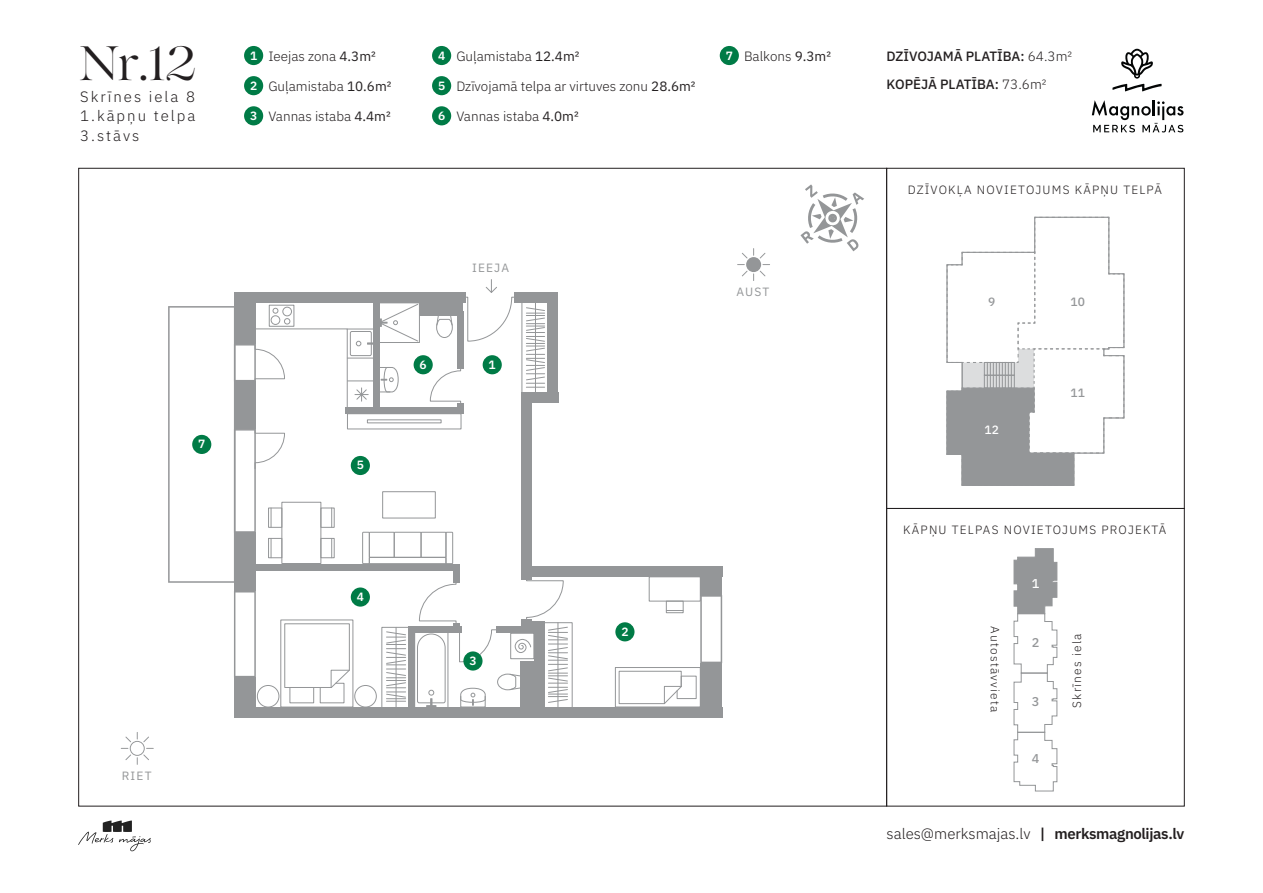
<style>
.page{position:relative;width:1263px;height:893px;background:#fff}
.page>*{position:absolute;margin:0;border:0;box-sizing:border-box;transform-origin:0 0}
.t1{font:48px "Lovelace";color:#231f20}
.t2{font:300 15px "IBM Plex Sans";color:#231f20}
.t3{font:300 15px/19.5px "IBM Plex Sans";letter-spacing:.13em;color:#231f20;text-align:justify}
.t4{font:300 13.5px "IBM Plex Sans";color:#231f20}
.t5{font:500 13.5px/28.8px "IBM Plex Sans";letter-spacing:-.005em;color:#231f20}
.t6{font:500 12.75px "IBM Plex Sans";color:#949698}
.t7{font:500 12.75px "IBM Plex Sans";color:#fff}
.t8{font:300 12px "IBM Plex Sans";letter-spacing:.1em;color:#231f20}
.t9{font:12px "IBM Plex Sans";letter-spacing:.1em;color:#949698}
.t10{font:600 12px "IBM Plex Sans";color:#fff}
.t11{font:500 12px "IBM Plex Sans";color:#949698}
.t12{font:500 12px "IBM Plex Sans";color:#fff}
.s1{font-weight:600;font-size:12px;color:#fff}
.s2{font-weight:400}
.s3{font-weight:300}
.s4{font-weight:600}
</style>
<div class="page">
<svg style="left:946px;top:217px;width:178px;height:269px"></svg>
<div style="left:984px;top:362px;width:31px;height:14px;border:1px solid #949698"></div>
<div style="left:886px;top:168px;width:298px;height:341px;border:1px solid #231f20"></div>
<div style="left:886px;top:508px;width:298px;height:298px;border:1px solid #231f20"></div>
<svg style="left:1013px;top:548px;width:45px;height:244px"></svg>
<div style="left:244px;top:46px;width:19px;height:19px;background:#007b46;border-radius:50%"></div>
<div style="left:244px;top:106px;width:19px;height:19px;background:#007b46;border-radius:50%"></div>
<div style="left:244px;top:76px;width:19px;height:19px;background:#007b46;border-radius:50%"></div>
<div style="left:432px;top:46px;width:19px;height:19px;background:#007b46;border-radius:50%"></div>
<div style="left:432px;top:106px;width:19px;height:19px;background:#007b46;border-radius:50%"></div>
<div style="left:432px;top:76px;width:19px;height:19px;background:#007b46;border-radius:50%"></div>
<div style="left:720px;top:46px;width:19px;height:19px;background:#007b46;border-radius:50%"></div>
<div style="left:615px;top:667px;width:86px;height:40px;border:1px solid #949698"></div>
<svg style="left:618px;top:670px;width:79px;height:34px"></svg>
<div style="left:666px;top:601px;width:17px;height:12px;border:1px solid #949698"></div>
<svg style="left:666px;top:610px;width:17px;height:1px"></svg>
<div style="left:649px;top:576px;width:52px;height:25px;border:1px solid #949698"></div>
<div style="left:521px;top:566px;width:201px;height:10px;background:#949698"></div>
<div style="left:700px;top:566px;width:22px;height:29px;background:#949698"></div>
<div style="left:700px;top:663px;width:22px;height:54px;background:#949698"></div>
<div style="left:234px;top:707px;width:488px;height:10px;background:#949698"></div>
<svg style="left:700px;top:595px;width:22px;height:68px"></svg>
<svg style="left:121px;top:732px;width:33px;height:33px"></svg>
<div style="left:746px;top:257px;width:15px;height:15px;background:#949698;border-radius:50%"></div>
<svg style="left:742px;top:271px;width:5px;height:5px"></svg>
<svg style="left:760px;top:253px;width:5px;height:5px"></svg>
<svg style="left:742px;top:253px;width:5px;height:5px"></svg>
<svg style="left:760px;top:271px;width:5px;height:5px"></svg>
<svg style="left:800px;top:184px;width:64px;height:67px"></svg>
<svg style="left:168px;top:280px;width:405px;height:427px"></svg>
<div style="left:483px;top:355px;width:19px;height:19px;background:#007b46;border-radius:50%"></div>
<div style="left:351px;top:456px;width:19px;height:19px;background:#007b46;border-radius:50%"></div>
<div style="left:414px;top:355px;width:19px;height:19px;background:#007b46;border-radius:50%"></div>
<div style="left:351px;top:587px;width:19px;height:20px;background:#007b46;border-radius:50%"></div>
<div style="left:615px;top:622px;width:19px;height:19px;background:#007b46;border-radius:50%"></div>
<div style="left:463px;top:651px;width:19px;height:20px;background:#007b46;border-radius:50%"></div>
<div style="left:192px;top:435px;width:19px;height:19px;background:#007b46;border-radius:50%"></div>
<svg style="left:1112px;top:49px;width:49px;height:42px"></svg>
<svg style="left:1092px;top:100px;width:91px;height:32px"></svg>
<svg style="left:78px;top:820px;width:73px;height:31px"></svg>
<h1 class="t1" style="left:79px;top:27px;width:119px">Nr.12</h1>
<p class="t3" style="left:80px;top:85px;width:117px">Skrīnes iela 8<br>1.kāpņu telpa 3.stāvs</p>
<p class="t4" style="left:250px;top:46px;width:127px"><span class="s1">1</span> Ieejas zona <span class="s2">4.3m²</span></p>
<p class="t4" style="left:438px;top:46px;width:143px"><span class="s1">4</span> Guļamistaba <span class="s2">12.4m²</span></p>
<p class="t4" style="left:726px;top:46px;width:107px"><span class="s1">7</span> Balkons <span class="s2">9.3m²</span></p>
<p class="t4" style="left:250px;top:76px;width:143px"><span class="s1">2</span> Guļamistaba <span class="s2">10.6m²</span></p>
<p class="t4" style="left:438px;top:76px;width:259px"><span class="s1">5</span> Dzīvojamā telpa ar virtuves zonu <span class="s2">28.6m²</span></p>
<p class="t4" style="left:250px;top:106px;width:142px"><span class="s1">3</span> Vannas istaba <span class="s2">4.4m²</span></p>
<p class="t4" style="left:438px;top:106px;width:142px"><span class="s1">6</span> Vannas istaba <span class="s2">4.0m²</span></p>
<p class="t10" style="left:198px;top:435px;width:9px">7</p>
<p class="t10" style="left:357px;top:456px;width:9px">5</p>
<p class="t10" style="left:420px;top:355px;width:9px">6</p>
<p class="t9" style="left:472px;top:258px;width:39px">IEEJA</p>
<p class="t10" style="left:489px;top:355px;width:9px">1</p>
<p class="t9" style="left:736px;top:283px;width:34px">AUST</p>
<p class="t9" style="left:122px;top:766px;width:31px">RIET</p>
<p class="t10" style="left:357px;top:587px;width:9px">4</p>
<p class="t10" style="left:469px;top:651px;width:9px">3</p>
<p class="t10" style="left:621px;top:622px;width:9px">2</p>
<p class="t5" style="left:887px;top:40px;width:187px">DZĪVOJAMĀ PLATĪBA: <span class="s3">64.3m²<br></span>KOPĒJĀ PLATĪBA: <span class="s3">73.6m²</span></p>
<p class="t8" style="left:908px;top:180px;width:256px">DZĪVOKĻA NOVIETOJUMS KĀPŅU TELPĀ</p>
<p class="t11" style="left:988px;top:292px;width:9px">9</p>
<p class="t11" style="left:1070px;top:292px;width:16px">10</p>
<p class="t12" style="left:984px;top:421px;width:16px">12</p>
<p class="t11" style="left:1070px;top:383px;width:16px">11</p>
<p class="t8" style="left:903px;top:521px;width:265px">KĀPŅU TELPAS NOVIETOJUMS PROJEKTĀ</p>
<p class="t8" style="left:1004px;top:626px;width:88px;rotate:90deg">Autostāvvieta</p>
<p class="t7" style="left:1032px;top:574px;width:9px">1</p>
<p class="t6" style="left:1032px;top:633px;width:9px">2</p>
<p class="t6" style="left:1032px;top:692px;width:9px">3</p>
<p class="t6" style="left:1032px;top:749px;width:9px">4</p>
<p class="t8" style="left:1068px;top:707px;width:76px;rotate:-90deg">S k nī r e s ei al</p>
<p class="t2" style="left:887px;top:822px;width:299px">sales@merksmajas.lv <span class="s4">| merksmagnolijas.lv</span></p>
</div>
